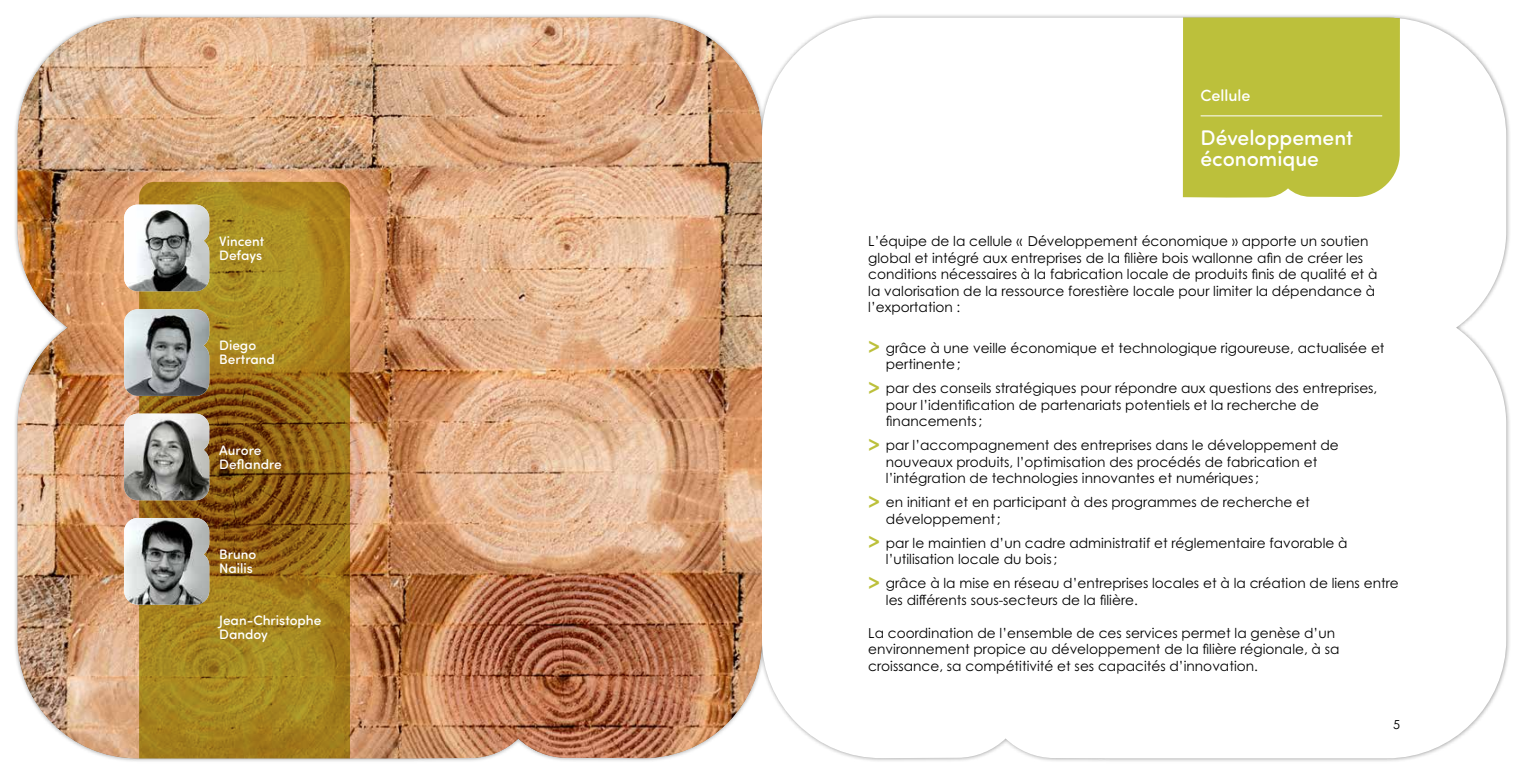
<style>
.page{position:relative;width:1524px;height:776px;background:#fff}
.page>*{position:absolute;margin:0;border:0;box-sizing:border-box;transform-origin:0 0}
.t1{font:500 21.25px/21.2px "Sofia Pro Soft";color:#fff}
.t2{font:500 16.25px "Sofia Pro Soft";color:#fff}
.t3{font:13.75px/16.5px "Century Gothic Pro";color:#000}
.t4{font:500 13.75px/14.1px "Sofia Pro Soft";color:#fff}
.t5{font:12.5px "Century Gothic Pro";color:#000}
.s1{font-weight:700;font-size:20px;color:#bcc03b}
</style>
<div class="page">
<div style="left:0;top:0;width:1524px;height:776px;background:#000;opacity:.4"></div>
<p class="t2" style="left:1200px;top:83px;width:51px">Cellule</p>
<h1 class="t1" style="left:1200px;top:125px;width:154px">Développement économique</h1>
<p class="t4" style="left:219px;top:233px;width:46px">Vincent<br>Defays</p>
<p class="t3" style="left:868px;top:233px;width:511px">L’équipe de la cellule « Développement économique » apporte un soutien global et intégré aux entreprises de la filière bois wallonne afin de créer les conditions nécessaires à la fabrication locale de produits finis de qualité et à la valorisation de la ressource forestière locale pour limiter la dépendance à l’exportation :</p>
<p class="t3" style="left:886px;top:340px;width:500px;text-indent:-18px"><span class="s1">&gt;</span> grâce à une veille économique et technologique rigoureuse, actualisée et pertinente;</p>
<p class="t3" style="left:886px;top:380px;width:493px;text-indent:-18px"><span class="s1">&gt;</span> par des conseils stratégiques pour répondre aux questions des entreprises, pour l’identification de partenariats potentiels et la recherche de financements;</p>
<p class="t3" style="left:886px;top:437px;width:454px;text-indent:-18px"><span class="s1">&gt;</span> par l’accompagnement des entreprises dans le développement de nouveaux produits, l’optimisation des procédés de fabrication et l’intégration de technologies innovantes et numériques;</p>
<p class="t3" style="left:886px;top:494px;width:425px;text-indent:-18px"><span class="s1">&gt;</span> en initiant et en participant à des programmes de recherche et développement;</p>
<p class="t3" style="left:886px;top:535px;width:463px;text-indent:-18px"><span class="s1">&gt;</span> par le maintien d’un cadre administratif et réglementaire favorable à l’utilisation locale du bois;</p>
<p class="t3" style="left:886px;top:575px;width:514px;text-indent:-18px"><span class="s1">&gt;</span> grâce à la mise en réseau d’entreprises locales et à la création de liens entre les différents sous-secteurs de la filière.</p>
<p class="t3" style="left:868px;top:625px;width:473px">La coordination de l’ensemble de ces services permet la genèse d’un environnement propice au développement de la filière régionale, à sa croissance, sa compétitivité et ses capacités d’innovation.</p>
<p class="t4" style="left:219px;top:337px;width:57px">Diego<br>Bertrand</p>
<p class="t4" style="left:219px;top:442px;width:64px">Aurore<br>Deflandre</p>
<p class="t4" style="left:219px;top:546px;width:39px">Bruno<br>Nailis</p>
<p class="t4" style="left:219px;top:612px;width:104px">Jean-Christophe<br>Dandoy</p>
<p class="t5" style="left:1393px;top:717px;width:8px">5</p>
</div>
